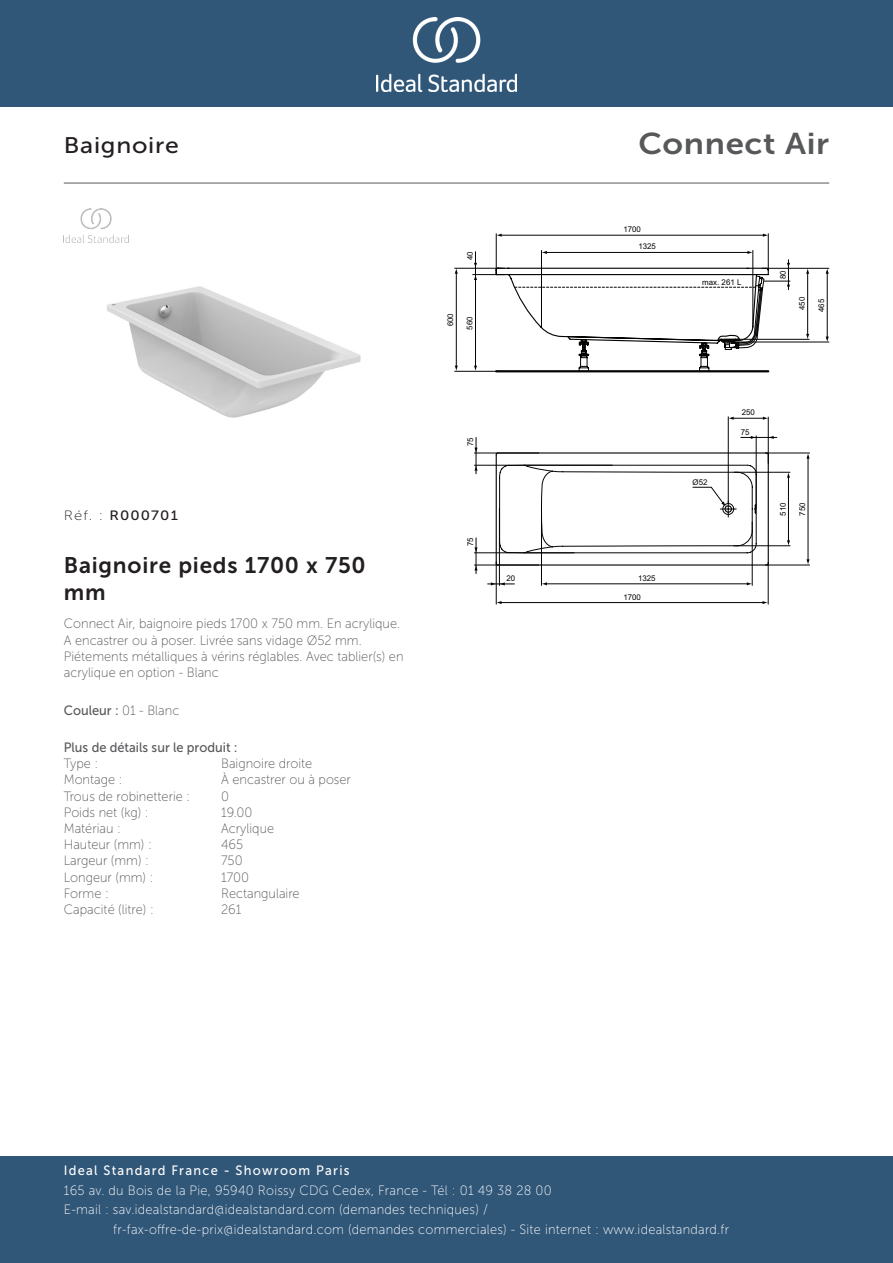
<style>
.page{position:relative;width:893px;height:1263px;background:#fff}
.page>*{position:absolute;margin:0;border:0;box-sizing:border-box;transform-origin:0 0}
._001_Produkttyp{font:30px "Museo Sans 700";letter-spacing:.02em;color:#57585a;scale:1.1 1}
.Article_Name{font:22.5px/27px "Museo Sans 700";letter-spacing:.035em;color:#231f20}
.t1{font:22.5px "Museo Sans 500";letter-spacing:.03em;color:#231f20;scale:1.1 1}
.t2{font:13.5px/19.5px "Museo Sans 100";letter-spacing:.02em;color:#fff;scale:.95 1}
.Marketing_Descriptio{font:13.5px/16.2px "Museo Sans 100";color:#57585a;scale:.95 1}
.Colour{font:13.5px "Museo Sans 500";color:#57585a;scale:.95 1}
.t3{font:13.5px "Museo Sans 500";letter-spacing:.1em;color:#fff;scale:.95 1}
.Mounting{font:13.5px "Museo Sans 100";color:#57585a;scale:.95 1}
.Tap_Holes{font:13.5px "Museo Sans 100";color:#57585a;scale:.95 1}
.Type{font:13.5px "Museo Sans 100";color:#57585a;scale:.95 1}
.Shape{font:13.5px "Museo Sans 100";color:#57585a;scale:.95 1}
.Capacity{font:13.5px "Museo Sans 100";color:#57585a;scale:.95 1}
.Net_Weight__kg{font:13.5px "Museo Sans 100";color:#57585a;scale:.95 1}
.Material{font:13.5px "Museo Sans 100";color:#57585a;scale:.95 1}
.Length__mm{font:13.5px "Museo Sans 100";color:#57585a;scale:.95 1}
.Height__mm{font:13.5px "Museo Sans 100";color:#57585a;scale:.95 1}
.Width__mm{font:13.5px "Museo Sans 100";color:#57585a;scale:.95 1}
.t4{font:13.5px "Museo Sans 500";letter-spacing:.075em;color:#231f20;scale:1.1 1}
.t5{font:7.95px "Arial";color:#040503}
.s1{font-family:"Museo Sans 100"}
</style>
<div class="page">
<div style="left:0;top:1157px;width:893px;height:106px;background:#305678"></div>
<div style="left:0;top:0;width:893px;height:107px;background:#305678"></div>
<img style="left:376px;top:18px;width:141px;height:73px">
<hr style="left:64px;top:183px;width:765px;height:1px;background:#57585a">
<img style="left:107px;top:242px;width:254px;height:176px">
<hr style="left:496px;top:455px;width:1px;height:108px;background:#040503">
<hr style="left:768px;top:455px;width:1px;height:108px;background:#040503">
<svg style="left:495px;top:562px;width:273px;height:4px"></svg>
<svg style="left:495px;top:452px;width:273px;height:4px"></svg>
<hr style="left:546px;top:583px;width:203px;height:1px;background:#040503">
<hr style="left:765px;top:565px;width:45px;height:1px;background:#040503">
<hr style="left:728px;top:417px;width:1px;height:86px;background:#040503">
<hr style="left:768px;top:417px;width:1px;height:46px;background:#040503">
<hr style="left:808px;top:456px;width:1px;height:105px;background:#040503">
<svg style="left:806px;top:559px;width:4px;height:6px"></svg>
<svg style="left:806px;top:454px;width:4px;height:5px"></svg>
<hr style="left:734px;top:545px;width:56px;height:1px;background:#040503">
<hr style="left:734px;top:472px;width:56px;height:1px;background:#040503">
<hr style="left:788px;top:476px;width:1px;height:66px;background:#040503">
<svg style="left:787px;top:540px;width:3px;height:6px"></svg>
<svg style="left:787px;top:472px;width:3px;height:6px"></svg>
<svg style="left:728px;top:417px;width:6px;height:3px"></svg>
<hr style="left:732px;top:418px;width:33px;height:1px;background:#040503">
<svg style="left:499px;top:464px;width:258px;height:89px"></svg>
<hr style="left:541px;top:509px;width:1px;height:76px;background:#040503">
<hr style="left:752px;top:522px;width:1px;height:63px;background:#040503">
<hr style="left:500px;top:602px;width:265px;height:1px;background:#040503">
<svg style="left:762px;top:601px;width:6px;height:3px"></svg>
<hr style="left:496px;top:561px;width:1px;height:43px;background:#040503">
<hr style="left:768px;top:562px;width:1px;height:42px;background:#040503">
<hr style="left:544px;top:252px;width:205px;height:1px;background:#040503">
<svg style="left:747px;top:251px;width:6px;height:3px"></svg>
<hr style="left:541px;top:250px;width:1px;height:77px;background:#040503">
<hr style="left:753px;top:250px;width:1px;height:77px;background:#040503">
<hr style="left:501px;top:235px;width:264px;height:1px;background:#040503">
<svg style="left:497px;top:234px;width:5px;height:3px"></svg>
<hr style="left:496px;top:234px;width:1px;height:37px;background:#040503">
<hr style="left:768px;top:234px;width:1px;height:37px;background:#040503">
<hr style="left:765px;top:453px;width:45px;height:1px;background:#040503">
<hr style="left:807px;top:272px;width:1px;height:64px;background:#040503">
<hr style="left:827px;top:271px;width:1px;height:68px;background:#040503">
<hr style="left:727px;top:342px;width:102px;height:1px;background:#040503">
<hr style="left:724px;top:339px;width:85px;height:1px;background:#040503">
<hr style="left:762px;top:268px;width:67px;height:1px;background:#040503">
<hr style="left:476px;top:437px;width:1px;height:37px;background:#040503">
<svg style="left:474px;top:448px;width:4px;height:5px"></svg>
<svg style="left:474px;top:466px;width:4px;height:5px"></svg>
<hr style="left:474px;top:465px;width:138px;height:1px;background:#040503">
<hr style="left:474px;top:552px;width:100px;height:1px;background:#040503">
<hr style="left:455px;top:268px;width:49px;height:1px;background:#040503">
<hr style="left:475px;top:252px;width:1px;height:114px;background:#040503">
<hr style="left:473px;top:274px;width:31px;height:1px;background:#040503">
<hr style="left:756px;top:436px;width:1px;height:72px;background:#040503">
<hr style="left:499px;top:508px;width:1px;height:77px;background:#040503">
<svg style="left:488px;top:582px;width:26px;height:3px"></svg>
<hr style="left:455px;top:371px;width:45px;height:1px;background:#040503">
<svg style="left:474px;top:366px;width:3px;height:5px"></svg>
<hr style="left:741px;top:437px;width:36px;height:1px;background:#040503">
<hr style="left:474px;top:453px;width:65px;height:1px;background:#040503">
<hr style="left:474px;top:565px;width:65px;height:1px;background:#040503">
<hr style="left:476px;top:538px;width:1px;height:36px;background:#040503">
<svg style="left:474px;top:547px;width:4px;height:6px"></svg>
<svg style="left:474px;top:565px;width:4px;height:5px"></svg>
<hr style="left:788px;top:260px;width:1px;height:30px;background:#040503">
<hr style="left:456px;top:272px;width:1px;height:94px;background:#040503">
<svg style="left:455px;top:268px;width:3px;height:6px"></svg>
<svg style="left:455px;top:366px;width:3px;height:5px"></svg>
<svg style="left:495px;top:263px;width:295px;height:109px"></svg>
<img style="left:65px;top:208px;width:64px;height:34px">
<p class="t1" style="left:64px;top:133px;width:106px">Baignoire</p>
<p class="_001_Produkttyp" style="left:638px;top:127px;width:175px">Connect Air</p>
<p class="t5" style="left:623px;top:224px;width:19px">1700</p>
<p class="t4" style="left:64px;top:508px;width:105px"><span class="s1">Réf. :</span> R000701</p>
<p class="Article_Name" style="left:64px;top:551px;width:303px">Baignoire pieds 1700 x 750 mm</p>
<p class="Marketing_Descriptio" style="left:64px;top:616px;width:359px">Connect Air, baignoire pieds 1700 x 750 mm. En acrylique.<br>A encastrer ou à poser. Livrée sans vidage Ø52 mm.<br>Piétements métalliques à vérins réglables. Avec tablier(s) en acrylique en option - Blanc</p>
<p class="Colour" style="left:64px;top:702px;width:123px">Couleur : <span class="s1">01 - Blanc</span></p>
<p class="Colour" style="left:64px;top:740px;width:184px">Plus de détails sur le produit :</p>
<p class="Type" style="left:64px;top:756px;width:38px">Type :</p>
<p class="Type" style="left:221px;top:756px;width:98px">Baignoire droite</p>
<p class="Mounting" style="left:64px;top:772px;width:63px">Montage :</p>
<p class="Mounting" style="left:221px;top:772px;width:138px">À encastrer ou à poser</p>
<p class="Tap_Holes" style="left:64px;top:789px;width:135px">Trous de robinetterie :</p>
<p class="Tap_Holes" style="left:221px;top:789px;width:10px">0</p>
<p class="Net_Weight__kg" style="left:64px;top:805px;width:91px">Poids net (kg) :</p>
<p class="Net_Weight__kg" style="left:221px;top:805px;width:35px">19.00</p>
<p class="Material" style="left:64px;top:821px;width:62px">Matériau :</p>
<p class="Material" style="left:221px;top:821px;width:57px">Acrylique</p>
<p class="Height__mm" style="left:64px;top:837px;width:94px">Hauteur (mm) :</p>
<p class="Height__mm" style="left:221px;top:837px;width:25px">465</p>
<p class="Width__mm" style="left:64px;top:853px;width:91px">Largeur (mm) :</p>
<p class="Width__mm" style="left:221px;top:853px;width:24px">750</p>
<p class="Length__mm" style="left:64px;top:870px;width:96px">Longeur (mm) :</p>
<p class="Length__mm" style="left:221px;top:870px;width:31px">1700</p>
<p class="Shape" style="left:64px;top:886px;width:49px">Forme :</p>
<p class="Shape" style="left:221px;top:886px;width:84px">Rectangulaire</p>
<p class="Capacity" style="left:64px;top:902px;width:96px">Capacité (litre) :</p>
<p class="Capacity" style="left:221px;top:902px;width:23px">261</p>
<p class="t5" style="left:465px;top:260px;width:10px;rotate:-90deg">40</p>
<p class="t5" style="left:445px;top:326px;width:15px;rotate:-90deg">600</p>
<p class="t5" style="left:464px;top:330px;width:15px;rotate:-90deg">560</p>
<p class="t5" style="left:465px;top:446px;width:10px;rotate:-90deg">75</p>
<p class="t5" style="left:465px;top:546px;width:10px;rotate:-90deg">75</p>
<p class="t5" style="left:506px;top:573px;width:10px">20</p>
<p class="t5" style="left:638px;top:241px;width:19px">1325</p>
<p class="t5" style="left:702px;top:277px;width:41px">max. 261 L</p>
<p class="t5" style="left:778px;top:279px;width:10px;rotate:-90deg">80</p>
<p class="t5" style="left:797px;top:310px;width:15px;rotate:-90deg">450</p>
<p class="t5" style="left:816px;top:312px;width:15px;rotate:-90deg">465</p>
<p class="t5" style="left:638px;top:573px;width:19px">1325</p>
<p class="t5" style="left:623px;top:591px;width:19px">1700</p>
<p class="t5" style="left:692px;top:477px;width:16px">Ø52</p>
<p class="t5" style="left:742px;top:407px;width:15px">250</p>
<p class="t5" style="left:741px;top:427px;width:10px">75</p>
<p class="t5" style="left:778px;top:516px;width:15px;rotate:-90deg">510</p>
<p class="t5" style="left:797px;top:516px;width:15px;rotate:-90deg">750</p>
<p class="t3" style="left:64px;top:1163px;width:302px">Ideal Standard France - Showroom Paris</p>
<p class="t2" style="left:64px;top:1180px;width:515px">165 av. du Bois de la Pie, 95940 Roissy CDG Cedex, France - Tél : 01 49 38 28 00<br>E-mail : sav.idealstandard@idealstandard.com (demandes techniques) /</p>
<p class="t2" style="left:113px;top:1219px;width:650px">fr-fax-offre-de-prix@idealstandard.com (demandes commerciales) - Site internet : www.idealstandard.fr</p>
</div>
